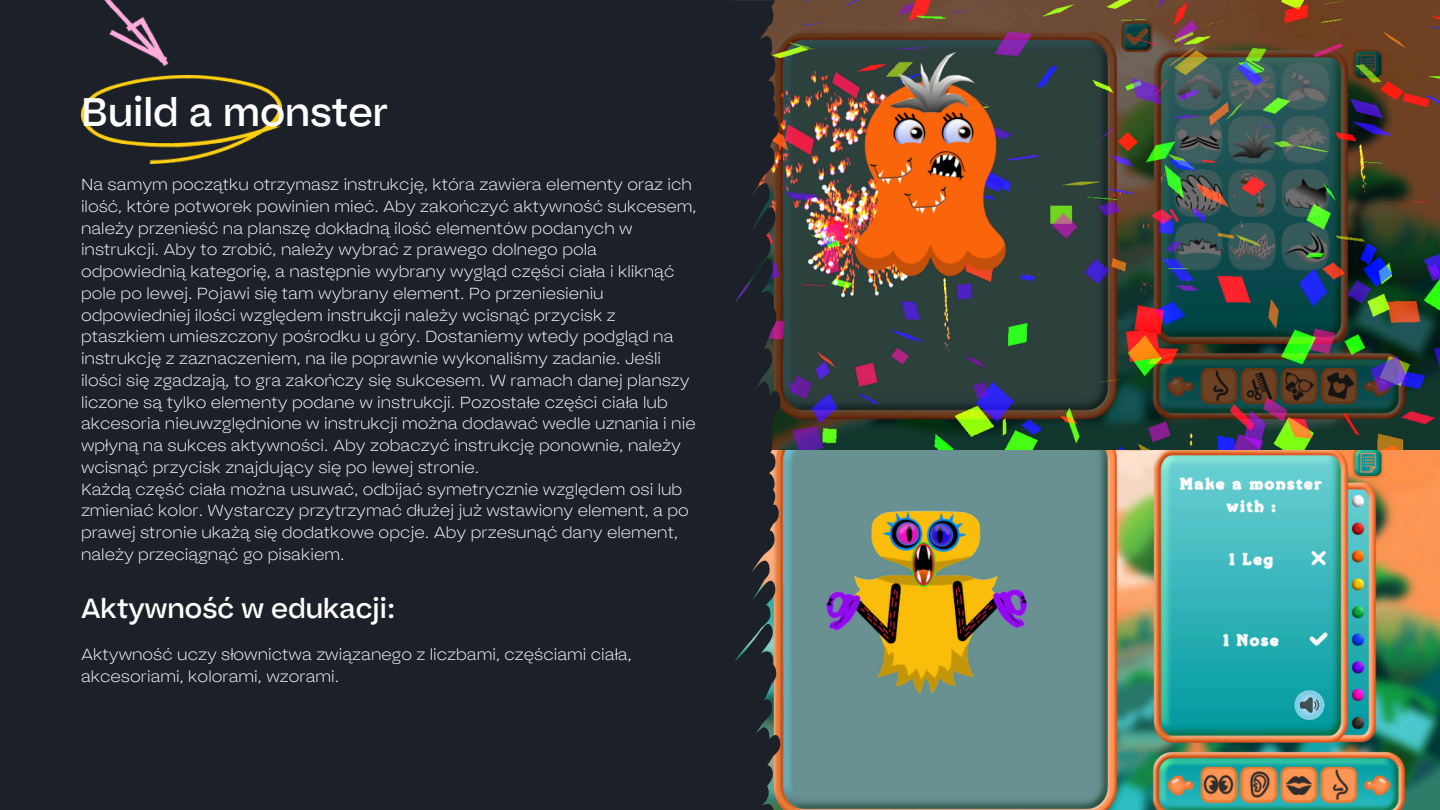
<style>
.page{position:relative;width:1440px;height:810px;background:#1c2028}
.page>*{position:absolute;margin:0;border:0;box-sizing:border-box;transform-origin:0 0}
.t1{font:39.8px "Bauziet Norm Medium";color:#fff}
.t2{font:27.6px "Bauziet Norm Medium";color:#fff}
.t3{font:300 expanded 16px/21.8px "Bauziet";color:#fff}
</style>
<div class="page">
<img style="left:780px;top:450px;width:660px;height:360px">
<img style="left:780px;top:0;width:660px;height:450px">
<svg style="left:732px;top:0;width:48px;height:810px"></svg>
<img style="left:81px;top:0;width:202px;height:163px">
<p class="t1" style="left:81px;top:86px;width:309px">Build a monster</p>
<p class="t3" style="left:81px;top:173px;width:617px">Na samym początku otrzymasz instrukcję, która zawiera elementy oraz ich ilość, które potworek powinien mieć. Aby zakończyć aktywność sukcesem, należy przenieść na planszę dokładną ilość elementów podanych w instrukcji. Aby to zrobić, należy wybrać z prawego dolnego pola odpowiednią kategorię, a następnie wybrany wygląd części ciała i kliknąć pole po lewej. Pojawi się tam wybrany element. Po przeniesieniu odpowiedniej ilości względem instrukcji należy wcisnąć przycisk z ptaszkiem umieszczony pośrodku u góry. Dostaniemy wtedy podgląd na instrukcję z zaznaczeniem, na ile poprawnie wykonaliśmy zadanie. Jeśli ilości się zgadzają, to gra zakończy się sukcesem. W ramach danej planszy liczone są tylko elementy podane w instrukcji. Pozostałe części ciała lub akcesoria nieuwzględnione w instrukcji można dodawać wedle uznania i nie wpłyną na sukces aktywności. Aby zobaczyć instrukcję ponownie, należy wcisnąć przycisk znajdujący się po lewej stronie.</p>
<p class="t3" style="left:81px;top:478px;width:609px">Każdą część ciała można usuwać, odbijać symetrycznie względem osi lub zmieniać kolor. Wystarczy przytrzymać dłużej już wstawiony element, a po prawej stronie ukażą się dodatkowe opcje. Aby przesunąć dany element, należy przeciągnąć go pisakiem.</p>
<h1 class="t2" style="left:81px;top:590px;width:316px">Aktywność w edukacji:</h1>
<p class="t3" style="left:81px;top:643px;width:552px">Aktywność uczy słownictwa związanego z liczbami, częściami ciała, akcesoriami, kolorami, wzorami.</p>
</div>
